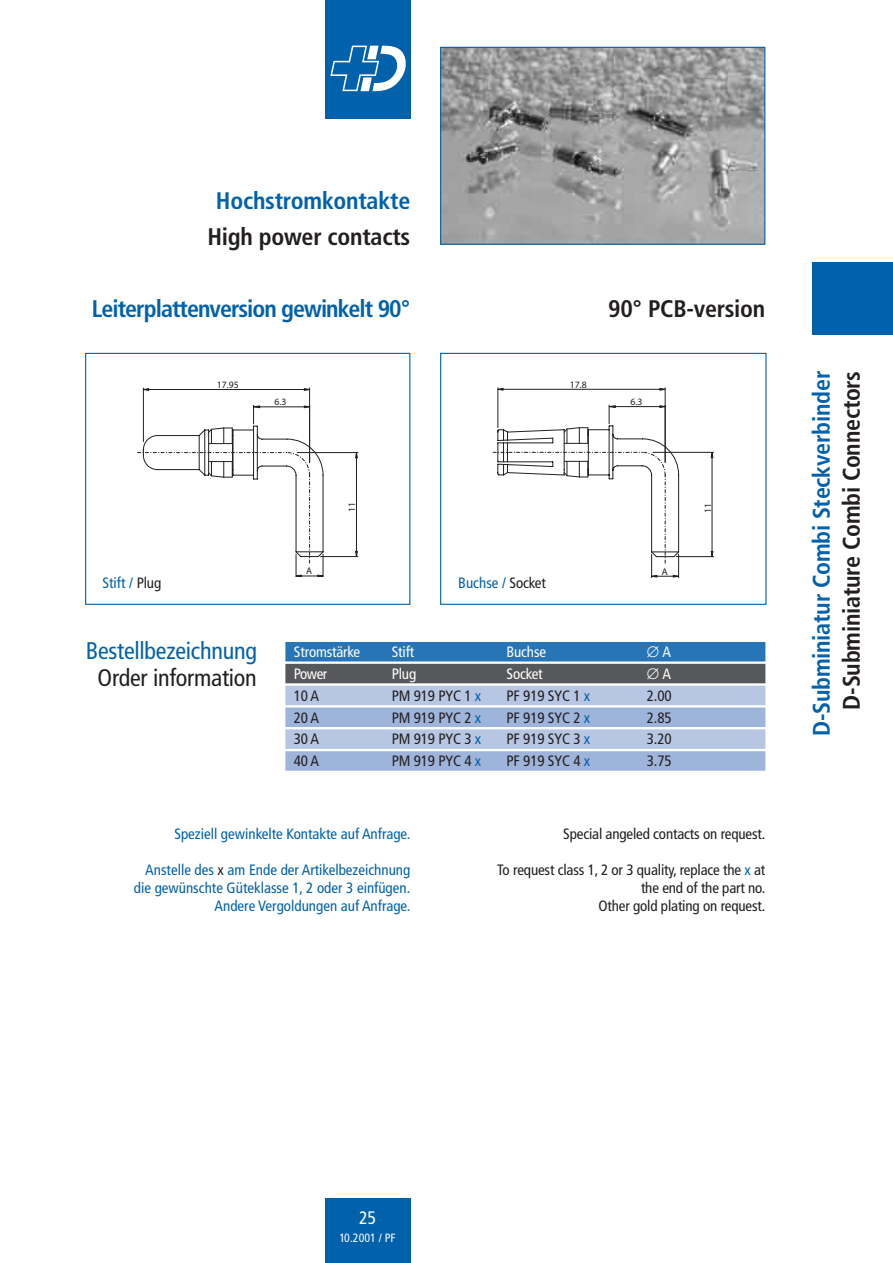
<style>
.page{position:relative;width:893px;height:1263px;background:#fff}
.page>*{position:absolute;margin:0;border:0;box-sizing:border-box;transform-origin:0 0}
.t1{font:700 condensed 24px/30px "Frutiger";letter-spacing:-.01em;color:#0161aa;text-align:right}
.t2{font:condensed 24px/27px "Frutiger";letter-spacing:-.01em;color:#0161aa;text-align:center}
.t3{font:700 condensed 24px "Frutiger";letter-spacing:-.04em;color:#0161aa}
.t4{font:700 condensed 24px "Frutiger";letter-spacing:-.01em;color:#231f20}
.t5{font:condensed 18px "Frutiger";color:#fff}
.t6{font:condensed 15px/18px "Frutiger";letter-spacing:-.01em;color:#231f20;text-align:right}
.t7{font:condensed 15px/18px "Frutiger";color:#0161aa;text-align:right}
.t8{font:condensed 15px "Frutiger";letter-spacing:-.01em;color:#fff}
.t9{font:condensed 12px "Frutiger";color:#fff}
.t10{font:9.75px "Myriad";color:#231f20}
.s1{color:#231f20}
.s2{color:#0161aa}
</style>
<div class="page">
<div style="left:812px;top:263px;width:81px;height:72px;background:#0161aa"></div>
<div style="left:325px;top:1199px;width:85px;height:64px;background:#0161aa"></div>
<div style="left:325px;top:0;width:85px;height:119px;background:#0161aa"></div>
<svg style="left:330px;top:46px;width:75px;height:45px"></svg>
<svg style="left:137px;top:388px;width:221px;height:189px"></svg>
<div style="left:85px;top:353px;width:325px;height:252px;border:1px solid #0161aa"></div>
<svg style="left:493px;top:387px;width:220px;height:190px"></svg>
<div style="left:440px;top:353px;width:326px;height:252px;border:1px solid #0161aa"></div>
<div style="left:285px;top:642px;width:480px;height:19px;background:#2774b6"></div>
<div style="left:285px;top:664px;width:480px;height:19px;background:#57585a"></div>
<div style="left:285px;top:686px;width:480px;height:19px;background:#b7c6e3"></div>
<div style="left:285px;top:707px;width:480px;height:20px;background:#9fb4da"></div>
<div style="left:285px;top:729px;width:480px;height:20px;background:#b7c6e3"></div>
<div style="left:285px;top:751px;width:480px;height:20px;background:#9fb4da"></div>
<img style="left:442px;top:49px;width:321px;height:194px">
<div style="left:440px;top:47px;width:325px;height:198px;border:1px solid #0161aa"></div>
<p class="t1" style="left:207px;top:182px;width:204px;line-height:36px;text-align:center">Hochstromkontakte<br><span class="s1">High power contacts</span></p>
<p class="t3" style="left:92px;top:294px;width:320px">Leiterplattenversion gewinkelt 90°</p>
<p class="t4" style="left:608px;top:294px;width:159px">90° PCB-version</p>
<p class="t10" style="left:217px;top:380px;width:23px">17.95</p>
<p class="t10" style="left:275px;top:397px;width:13px">6.3</p>
<p class="t10" style="left:570px;top:380px;width:18px">17.8</p>
<p class="t10" style="left:630px;top:397px;width:13px">6.3</p>
<p class="t10" style="left:306px;top:566px;width:7px">A</p>
<p class="t10" style="left:347px;top:512px;width:11px;rotate:-90deg">11</p>
<p class="t7" style="left:103px;top:574px;width:60px">Stift / <span class="s1">Plug</span></p>
<p class="t7" style="left:458px;top:574px;width:89px">Buchse / <span class="s1">Socket</span></p>
<p class="t10" style="left:662px;top:567px;width:7px">A</p>
<p class="t2" style="left:86px;top:637px;width:172px">Bestellbezeichnung<br><span class="s1">Order information</span></p>
<p class="t8" style="left:294px;top:643px;width:68px">Stromstärke</p>
<p class="t8" style="left:392px;top:643px;width:24px">Stift</p>
<p class="t8" style="left:506px;top:643px;width:41px">Buchse</p>
<p class="t8" style="left:647px;top:643px;width:26px">∅ A</p>
<p class="t8" style="left:294px;top:665px;width:35px">Power</p>
<p class="t8" style="left:392px;top:665px;width:26px">Plug</p>
<p class="t8" style="left:506px;top:665px;width:38px">Socket</p>
<p class="t8" style="left:647px;top:665px;width:26px">∅ A</p>
<p class="t6" style="left:294px;top:686px;width:27px">10 A</p>
<p class="t6" style="left:392px;top:686px;width:91px">PM 919 PYC 1 <span class="s2">x</span></p>
<p class="t6" style="left:506px;top:686px;width:85px">PF 919 SYC 1 <span class="s2">x</span></p>
<p class="t6" style="left:647px;top:686px;width:26px">2.00</p>
<p class="t6" style="left:294px;top:708px;width:27px">20 A</p>
<p class="t6" style="left:392px;top:708px;width:91px">PM 919 PYC 2 <span class="s2">x</span></p>
<p class="t6" style="left:506px;top:708px;width:85px">PF 919 SYC 2 <span class="s2">x</span></p>
<p class="t6" style="left:647px;top:708px;width:26px">2.85</p>
<p class="t6" style="left:294px;top:730px;width:27px">30 A</p>
<p class="t6" style="left:392px;top:730px;width:91px">PM 919 PYC 3 <span class="s2">x</span></p>
<p class="t6" style="left:506px;top:730px;width:85px">PF 919 SYC 3 <span class="s2">x</span></p>
<p class="t6" style="left:647px;top:730px;width:26px">3.20</p>
<p class="t6" style="left:294px;top:752px;width:27px">40 A</p>
<p class="t6" style="left:392px;top:752px;width:91px">PM 919 PYC 4 <span class="s2">x</span></p>
<p class="t6" style="left:506px;top:752px;width:85px">PF 919 SYC 4 <span class="s2">x</span></p>
<p class="t6" style="left:647px;top:752px;width:26px">3.75</p>
<p class="t10" style="left:703px;top:513px;width:11px;rotate:-90deg">11</p>
<p class="t7" style="left:174px;top:825px;width:237px">Speziell gewinkelte Kontakte auf Anfrage.</p>
<p class="t7" style="left:134px;top:861px;width:278px">Anstelle des <span class="s1">x</span> am Ende der Artikelbezeichnung die gewünschte Güteklasse 1, 2 oder 3 einfügen.<br>Andere Vergoldungen auf Anfrage.</p>
<p class="t6" style="left:563px;top:825px;width:204px">Special angeled contacts on request.</p>
<p class="t6" style="left:497px;top:861px;width:270px">To request class 1, 2 or 3 quality, replace the <span class="s2">x</span> at the end of the part no.<br>Other gold plating on request.</p>
<p class="t1" style="left:806px;top:736px;width:367px;rotate:-90deg">D-Subminiatur Combi Steckverbinder<br><span class="s1">D-Subminiature Combi Connectors</span></p>
<p class="t5" style="left:359px;top:1208px;width:19px">25</p>
<p class="t9" style="left:340px;top:1231px;width:58px">10.2001 / PF</p>
</div>
